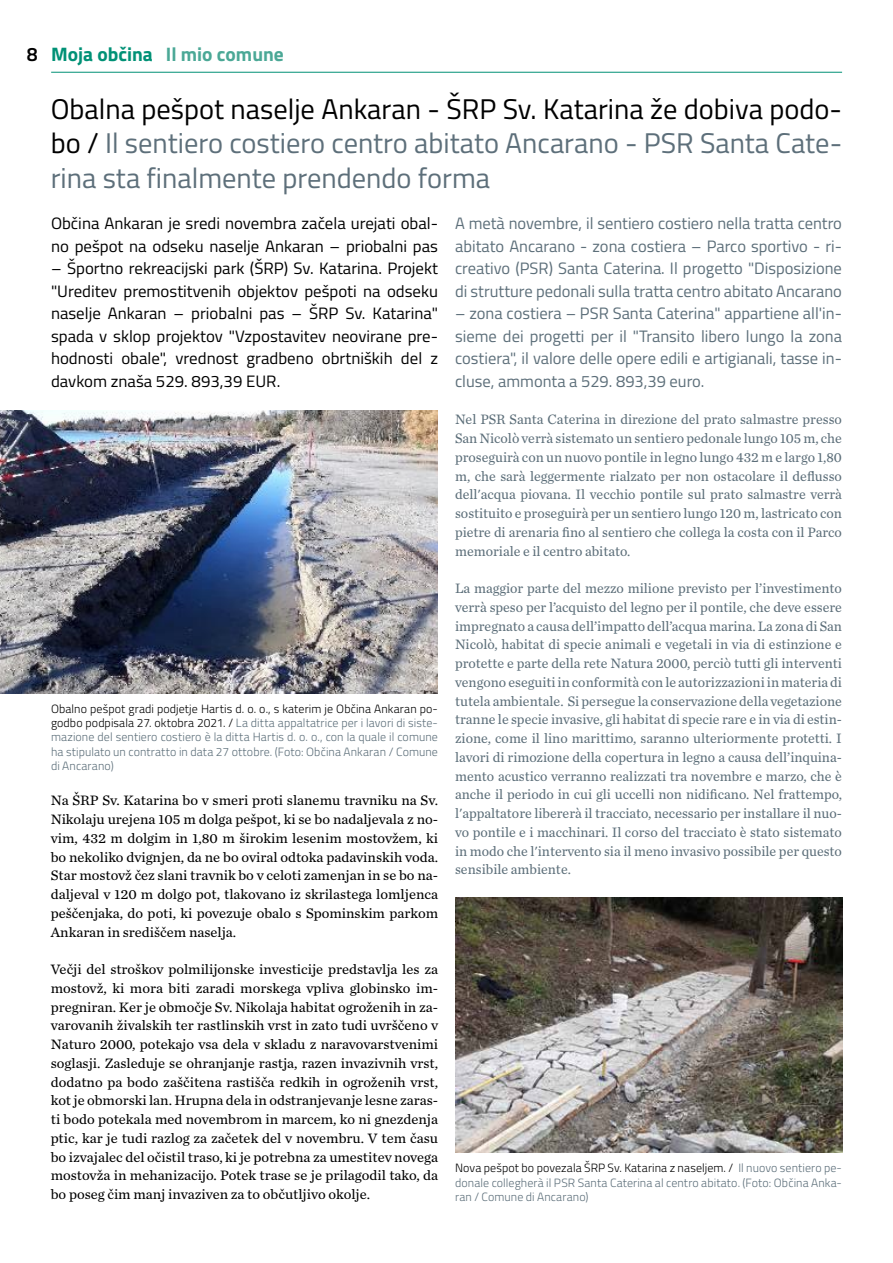
<style>
.page{position:relative;width:893px;height:1263px;background:#fff}
.page>*{position:absolute;margin:0;border:0;box-sizing:border-box;transform-origin:0 0}
.t1{font:28.5px/34.2px "Titillium";color:#5d6f7a;text-align:justify}
.t2{font:700 19.5px "Titillium";color:#4ba896}
.t3{font:16.5px/22.5px "Titillium";color:#5d6f7a;text-align:justify}
.t4{font:16.5px/22.5px "Titillium";color:#000}
.t5{font:14.25px/18.8px "Chronicle Text G2";color:#5d6f7a;text-align:justify}
.t6{font:14.25px/18.8px "Chronicle Text G2";color:#000;text-align:justify}
.t7{font:300 12px/14.4px "Titillium";letter-spacing:.005em;color:#5d6f7a;text-align:justify}
.s1{font-weight:600;color:#000}
.s2{color:#009176}
.s3{color:#000}
</style>
<div class="page">
<hr style="left:51px;top:72px;width:791px;height:1px;background:#009176">
<img style="left:0;top:410px;width:438px;height:283px">
<img style="left:455px;top:897px;width:387px;height:256px">
<h2 class="t2" style="left:27px;top:39px;width:259px"><span class="s1">8</span> <span class="s2">Moja občina</span> Il mio comune</h2>
<h1 class="t1" style="left:51px;top:91px;width:793px"><span class="s3">Obalna pešpot naselje Ankaran - ŠRP Sv. Katarina že dobiva podo&shy;bo /</span> Il sentiero costiero centro abitato Ancarano - PSR Santa Cate&shy;rina sta finalmente prendendo forma</h1>
<p class="t4" style="left:51px;top:211px;width:389px">Občina Ankaran je sredi novembra začela urejati obal&shy;no pešpot na odseku naselje Ankaran – priobalni pas</p>
<p class="t4" style="left:51px;top:256px;width:389px;text-align:justify">– Športno rekreacijski park (ŠRP) Sv. Katarina. Projekt "Ureditev premostitvenih objektov pešpoti na odseku naselje Ankaran – priobalni pas – ŠRP Sv. Katarina" spada v sklop projektov "Vzpostavitev neovirane pre&shy;hodnosti obale", vrednost gradbeno obrtniških del z davkom znaša 529. 893,39 EUR.</p>
<p class="t3" style="left:455px;top:211px;width:388px">A metà novembre, il sentiero costiero nella tratta centro abitato Ancarano - zona costiera – Parco sportivo - ri&shy;creativo (PSR) Santa Caterina. Il progetto "Disposizione di strutture pedonali sulla tratta centro abitato Ancarano</p>
<p class="t3" style="left:455px;top:301px;width:388px">– zona costiera – PSR Santa Caterina" appartiene all'in&shy;sieme dei progetti per il "Transito libero lungo la zona costiera", il valore delle opere edili e artigianali, tasse in&shy;cluse, ammonta a 529. 893,39 euro.</p>
<p class="t5" style="left:455px;top:409px;width:388px">Nel PSR Santa Caterina in direzione del prato salmastre presso San Nicolò verrà sistemato un sentiero pedonale lungo 105 m, che proseguirà con un nuovo pontile in legno lungo 432 m e largo 1,80 m, che sarà leggermente rialzato per non ostacolare il deflusso dell'acqua piovana. Il vecchio pontile sul prato salmastre verrà sostituito e proseguirà per un sentiero lungo 120 m, lastricato con pietre di arenaria fino al sentiero che collega la costa con il Parco memoriale e il centro abitato.</p>
<p class="t5" style="left:455px;top:578px;width:388px">La maggior parte del mezzo milione previsto per l’investimento verrà speso per l’acquisto del legno per il pontile, che deve essere impregnato a causa dell’impatto dell’acqua marina. La zona di San Nicolò, habitat di specie animali e vegetali in via di estinzione e protette e parte della rete Natura 2000, perciò tutti gli interventi vengono eseguiti in conformità con le autorizzazioni in materia di tutela ambientale. Si persegue la conservazione della vegetazione tranne le specie invasive, gli habitat di specie rare e in via di estin&shy;zione, come il lino marittimo, saranno ulteriormente protetti. I lavori di rimozione della copertura in legno a causa dell’inquina&shy;mento acustico verranno realizzati tra novembre e marzo, che è anche il periodo in cui gli uccelli non nidificano. Nel frattempo, l'appaltatore libererà il tracciato, necessario per installare il nuo&shy;vo pontile e i macchinari. Il corso del tracciato è stato sistemato in modo che l'intervento sia il meno invasivo possibile per questo sensibile ambiente.</p>
<p class="t7" style="left:51px;top:700px;width:388px"><span class="s3">Obalno pešpot gradi podjetje Hartis d. o. o., s katerim je Občina Ankaran po&shy;godbo podpisala 27. oktobra 2021. /</span> La ditta appaltatrice per i lavori di siste&shy;mazione del sentiero costiero è la ditta Hartis d. o. o., con la quale il comune ha stipulato un contratto in data 27 ottobre. (Foto: Občina Ankaran / Comune di Ancarano)</p>
<p class="t6" style="left:51px;top:790px;width:389px">Na ŠRP Sv. Katarina bo v smeri proti slanemu travniku na Sv.<br>Nikolaju urejena 105 m dolga pešpot, ki se bo nadaljevala z no&shy;vim, 432 m dolgim in 1,80 m širokim lesenim mostovžem, ki bo nekoliko dvignjen, da ne bo oviral odtoka padavinskih voda.<br>Star mostovž čez slani travnik bo v celoti zamenjan in se bo na&shy;daljeval v 120 m dolgo pot, tlakovano iz skrilastega lomljenca peščenjaka, do poti, ki povezuje obalo s Spominskim parkom Ankaran in središčem naselja.</p>
<p class="t6" style="left:51px;top:959px;width:389px">Večji del stroškov polmilijonske investicije predstavlja les za mostovž, ki mora biti zaradi morskega vpliva globinsko im&shy;pregniran. Ker je območje Sv. Nikolaja habitat ogroženih in za&shy;varovanih živalskih ter rastlinskih vrst in zato tudi uvrščeno v Naturo 2000, potekajo vsa dela v skladu z naravovarstvenimi soglasji. Zasleduje se ohranjanje rastja, razen invazivnih vrst, dodatno pa bodo zaščitena rastišča redkih in ogroženih vrst, kot je obmorski lan. Hrupna dela in odstranjevanje lesne zaras&shy;ti bodo potekala med novembrom in marcem, ko ni gnezdenja ptic, kar je tudi razlog za začetek del v novembru. V tem času bo izvajalec del očistil traso, ki je potrebna za umestitev novega mostovža in mehanizacijo. Potek trase se je prilagodil tako, da bo poseg čim manj invaziven za to občutljivo okolje.</p>
<p class="t7" style="left:455px;top:1160px;width:388px"><span class="s3">Nova pešpot bo povezala ŠRP Sv. Katarina z naseljem. /</span> Il nuovo sentiero pe&shy;donale collegherà il PSR Santa Caterina al centro abitato. (Foto: Občina Anka&shy;ran / Comune di Ancarano)</p>
</div>
